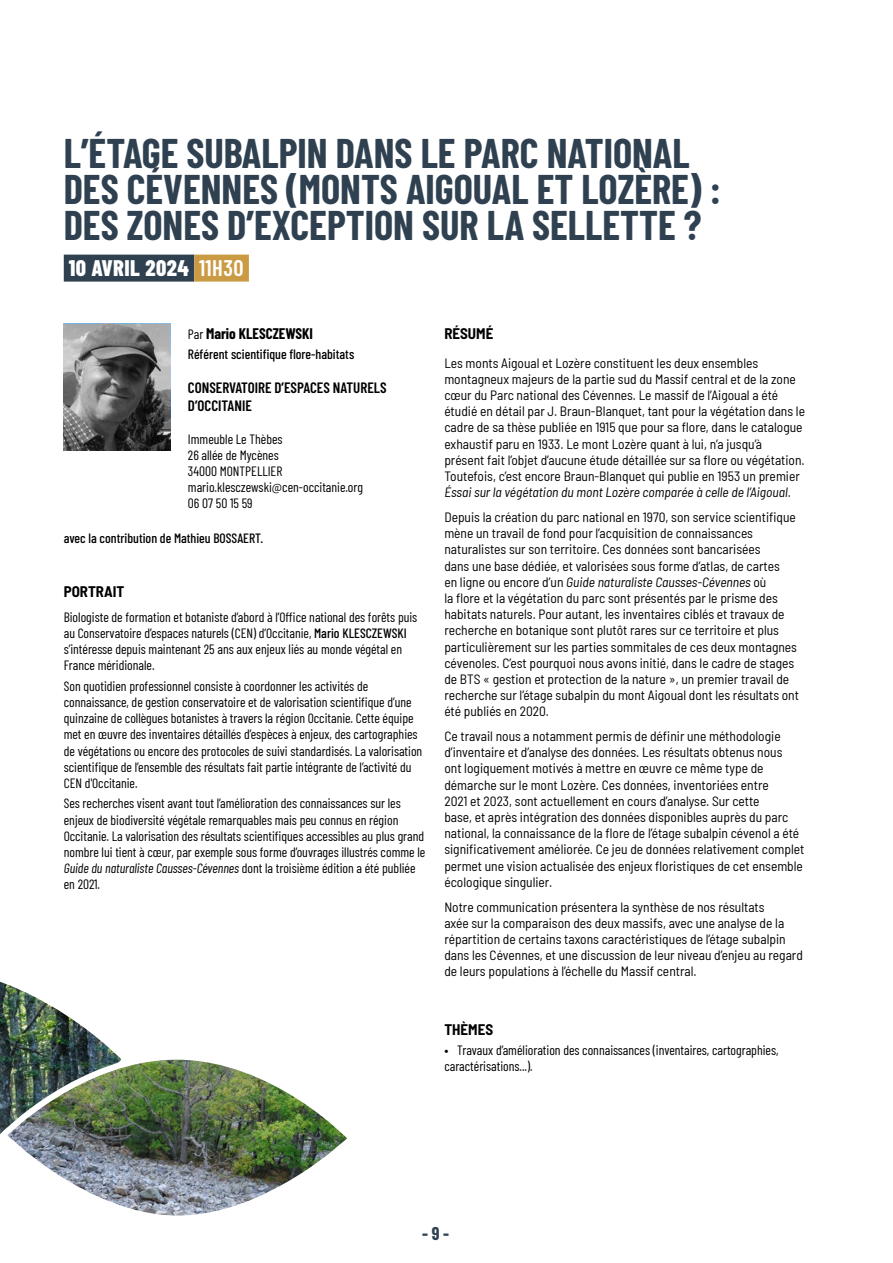
<style>
.page{position:relative;width:893px;height:1263px;background:#fff}
.page>*{position:absolute;margin:0;border:0;box-sizing:border-box;transform-origin:0 0}
.t1{font:700 40.5px/36px "Barlow Condensed";color:#2f4151}
.t2{font:800 22.5px "Barlow Condensed";letter-spacing:.02em;color:#fff}
.t3{font:700 18px "Barlow Condensed";color:#2f4151}
.t4{font:600 15px/18px "Barlow Condensed";color:#000}
.t5{font:700 semi-condensed 15px "Barlow";color:#000}
.t6{font:700 15px "Barlow Condensed";color:#000}
.t7{font:semi-condensed 13.5px/16.2px "Barlow";color:#000}
.t8{font:13.5px/16.2px "Barlow Condensed";color:#000}
.t9{font:500 13.5px "Barlow Condensed";color:#000}
.s1{font-weight:600}
.s2{font-weight:400;font-size:13.5px}
.s3{font-weight:500}
.s4{font-style:italic}
</style>
<div class="page">
<img style="left:64px;top:324px;width:106px;height:126px">
<div style="left:64px;top:255px;width:130px;height:27px;background:#2f4151"></div>
<div style="left:194px;top:255px;width:55px;height:27px;background:#cb9b44"></div>
<img style="left:0;top:981px;width:111px;height:69px">
<img style="left:0;top:1050px;width:347px;height:166px">
<h1 class="t1" style="left:64px;top:133px;width:658px">L’ÉTAGE SUBALPIN DANS LE PARC NATIONAL<br>DES CÉVENNES (MONTS AIGOUAL ET LOZÈRE) :<br>DES ZONES D’EXCEPTION SUR LA SELLETTE ?</h1>
<h2 class="t2" style="left:69px;top:252px;width:176px">10 AVRIL 2024 <span class="s1">11H30</span></h2>
<p class="t6" style="left:188px;top:323px;width:127px"><span class="s2">Par</span> Mario KLESCZEWSKI</p>
<p class="t9" style="left:188px;top:345px;width:168px">Référent scientifique flore-habitats</p>
<p class="t4" style="left:188px;top:378px;width:200px">CONSERVATOIRE D’ESPACES NATURELS<br>D’OCCITANIE</p>
<p class="t8" style="left:188px;top:430px;width:177px">Immeuble Le Thèbes<br>26 allée de Mycènes<br>34000 MONTPELLIER mario.klesczewski@cen-occitanie.org<br>06 07 50 15 59</p>
<p class="t9" style="left:64px;top:528px;width:201px">avec la contribution de Mathieu BOSSAERT.</p>
<p class="t5" style="left:64px;top:581px;width:62px">PORTRAIT</p>
<p class="t8" style="left:64px;top:608px;width:355px">Biologiste de formation et botaniste d’abord à l’Office national des forêts puis au Conservatoire d’espaces naturels (CEN) d’Occitanie, <span class="s3">Mario KLESCZEWSKI </span>s’intéresse depuis maintenant 25 ans aux enjeux liés au monde végétal en France méridionale.</p>
<p class="t8" style="left:64px;top:677px;width:360px">Son quotidien professionnel consiste à coordonner les activités de connaissance, de gestion conservatoire et de valorisation scientifique d’une quinzaine de collègues botanistes à travers la région Occitanie. Cette équipe met en œuvre des inventaires détaillés d’espèces à enjeux, des cartographies de végétations ou encore des protocoles de suivi standardisés. La valorisation scientifique de l’ensemble des résultats fait partie intégrante de l’activité du CEN d'Occitanie.</p>
<p class="t8" style="left:64px;top:794px;width:363px">Ses recherches visent avant tout l’amélioration des connaissances sur les enjeux de biodiversité végétale remarquables mais peu connus en région Occitanie. La valorisation des résultats scientifiques accessibles au plus grand nombre lui tient à cœur, par exemple sous forme d’ouvrages illustrés comme le <span class="s4">Guide du naturaliste Causses-Cévennes</span> dont la troisième édition a été publiée en 2021.</p>
<p class="t5" style="left:444px;top:322px;width:51px">RÉSUMÉ</p>
<p class="t7" style="left:444px;top:354px;width:362px">Les monts Aigoual et Lozère constituent les deux ensembles montagneux majeurs de la partie sud du Massif central et de la zone cœur du Parc national des Cévennes. Le massif de l’Aigoual a été étudié en détail par J. Braun-Blanquet, tant pour la végétation dans le cadre de sa thèse publiée en 1915 que pour sa flore, dans le catalogue exhaustif paru en 1933. Le mont Lozère quant à lui, n’a jusqu’à présent fait l’objet d’aucune étude détaillée sur sa flore ou végétation.<br>Toutefois, c’est encore Braun-Blanquet qui publie en 1953 un premier <span class="s4">Éssai sur la végétation du mont Lozère comparée à celle de l’Aigoual</span>.</p>
<p class="t7" style="left:444px;top:508px;width:356px">Depuis la création du parc national en 1970, son service scientifique mène un travail de fond pour l’acquisition de connaissances naturalistes sur son territoire. Ces données sont bancarisées<br>dans une base dédiée, et valorisées sous forme d’atlas, de cartes<br>en ligne ou encore d’un <span class="s4">Guide naturaliste Causses-Cévennes</span> où<br>la flore et la végétation du parc sont présentés par le prisme des habitats naturels. Pour autant, les inventaires ciblés et travaux de recherche en botanique sont plutôt rares sur ce territoire et plus particulièrement sur les parties sommitales de ces deux montagnes cévenoles. C’est pourquoi nous avons initié, dans le cadre de stages de BTS « gestion et protection de la nature », un premier travail de recherche sur l’étage subalpin du mont Aigoual dont les résultats ont été publiés en 2020.</p>
<p class="t7" style="left:444px;top:727px;width:361px">Ce travail nous a notamment permis de définir une méthodologie d’inventaire et d’analyse des données. Les résultats obtenus nous<br>ont logiquement motivés à mettre en œuvre ce même type de démarche sur le mont Lozère. Ces données, inventoriées entre<br>2021 et 2023, sont actuellement en cours d’analyse. Sur cette<br>base, et après intégration des données disponibles auprès du parc national, la connaissance de la flore de l’étage subalpin cévenol a été significativement améliorée. Ce jeu de données relativement complet permet une vision actualisée des enjeux floristiques de cet ensemble écologique singulier.</p>
<p class="t7" style="left:444px;top:897px;width:360px">Notre communication présentera la synthèse de nos résultats<br>axée sur la comparaison des deux massifs, avec une analyse de la répartition de certains taxons caractéristiques de l’étage subalpin dans les Cévennes, et une discussion de leur niveau d’enjeu au regard de leurs populations à l’échelle du Massif central.</p>
<p class="t5" style="left:444px;top:1018px;width:50px">THÈMES</p>
<p class="t8" style="left:444px;top:1041px;width:336px">• Travaux d’amélioration des connaissances (inventaires, cartographies, caractérisations...).</p>
<h3 class="t3" style="left:422px;top:1221px;width:28px">- 9 -</h3>
</div>
